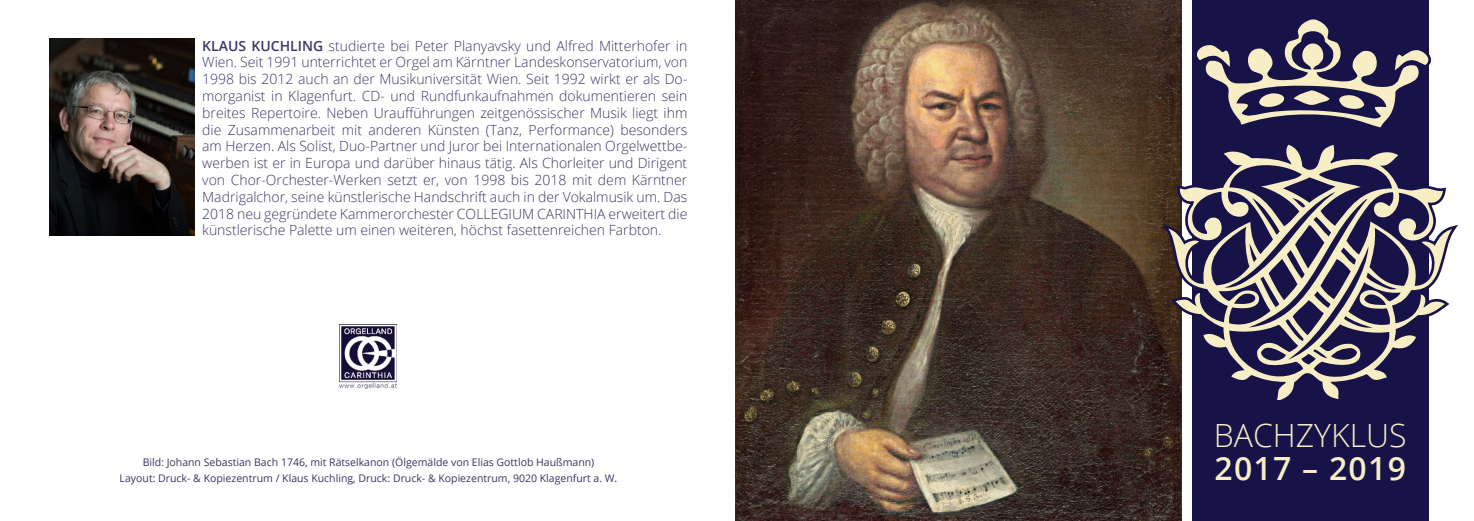
<style>
.page{position:relative;width:1474px;height:521px;background:#fff}
.page>*{position:absolute;margin:0;border:0;box-sizing:border-box;transform-origin:0 0}
.t1{font:300 32.02px "Open Sans";color:#f7eec5}
.t2{font:600 32.02px "Open Sans";letter-spacing:.04em;color:#f7eec5}
.t3{font:300 14px/16.8px "Open Sans";color:#3e3565;text-align:justify}
.t4{font:10.5px/15.8px "Open Sans";color:#3c3364;text-align:center}
.s1{font-weight:600}
</style>
<div class="page">
<img style="left:735px;top:0;width:446px;height:521px">
<div style="left:1191px;top:0;width:237px;height:521px;background:#171247"></div>
<svg style="left:1155px;top:137px;width:303px;height:270px"></svg>
<img style="left:340px;top:325px;width:57px;height:63px">
<svg style="left:1191px;top:13px;width:240px;height:121px"></svg>
<svg style="left:1168px;top:145px;width:283px;height:255px"></svg>
<img style="left:50px;top:38px;width:144px;height:198px">
<p class="t3" style="left:202px;top:37px;width:486px"><span class="s1">KLAUS KUCHLING</span> studierte bei Peter Planyavsky und Alfred Mitterhofer in Wien. Seit 1991 unterrichtet er Orgel am Kärntner Landeskonservatorium, von 1998 bis 2012 auch an der Musikuniversität Wien. Seit 1992 wirkt er als Do&shy;morganist in Klagenfurt. CD- und Rundfunkaufnahmen dokumentieren sein breites Repertoire. Neben Uraufführungen zeitgenössischer Musik liegt ihm die Zusammenarbeit mit anderen Künsten (Tanz, Performance) besonders am Herzen. Als Solist, Duo-Partner und Juror bei Internationalen Orgelwettbe&shy;werben ist er in Europa und darüber hinaus tätig. Als Chorleiter und Dirigent von Chor-Orchester-Werken setzt er, von 1998 bis 2018 mit dem Kärntner Madrigalchor, seine künstlerische Handschrift auch in der Vokalmusik um. Das 2018 neu gegründete Kammerorchester COLLEGIUM CARINTHIA erweitert die künstlerische Palette um einen weiteren, höchst fasettenreichen Farbton.</p>
<p class="t4" style="left:120px;top:454px;width:499px">Bild: Johann Sebastian Bach 1746, mit Rätselkanon (Ölgemälde von Elias Gottlob Haußmann)<br>Layout: Druck- &amp; Kopiezentrum / Klaus Kuchling, Druck: Druck- &amp; Kopiezentrum, 9020 Klagenfurt a. W.</p>
<h1 class="t1" style="left:1213px;top:413px;width:194px">BACHZYKLUS</h1>
<h1 class="t2" style="left:1214px;top:446px;width:193px">2017 – 2019</h1>
</div>
